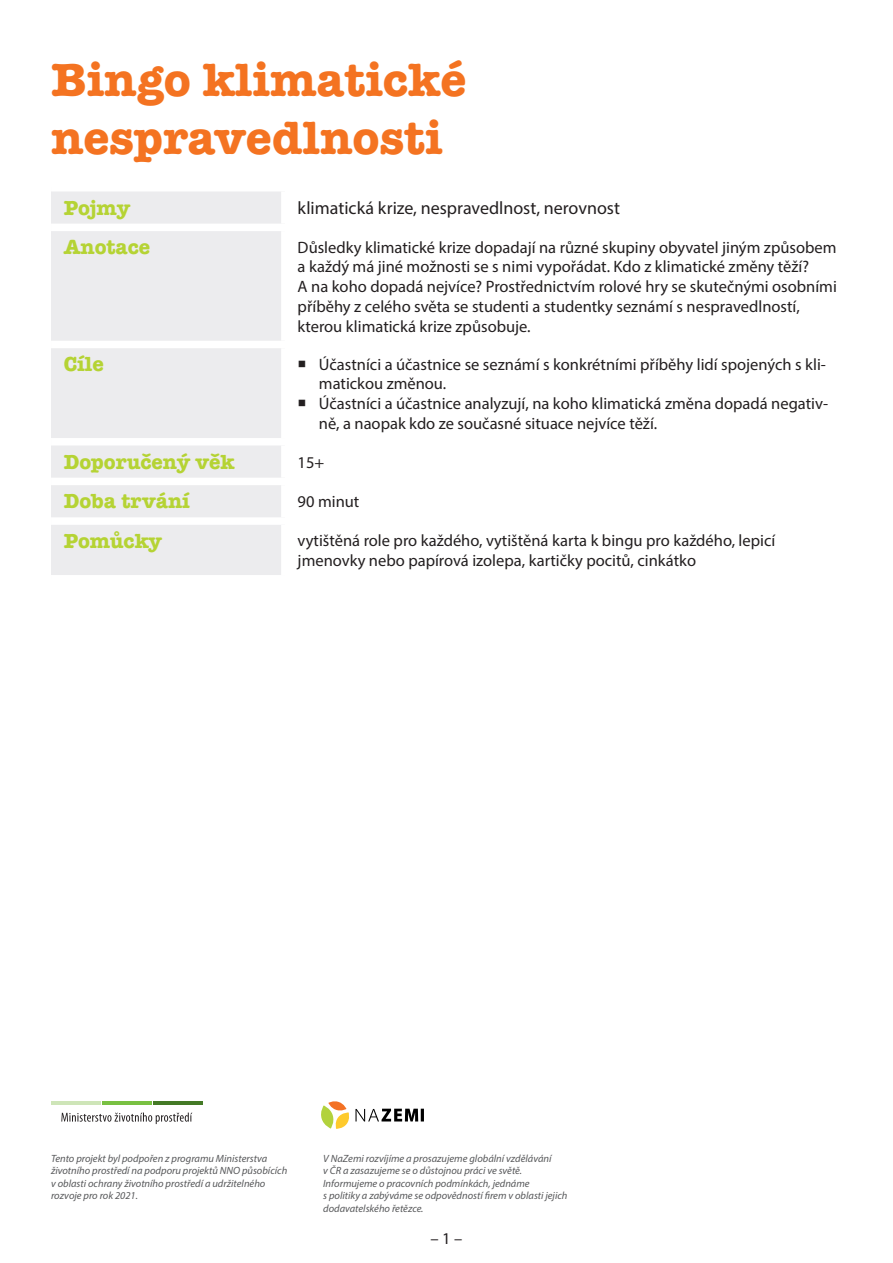
<style>
.page{position:relative;width:893px;height:1263px;background:#fff}
.page>*{position:absolute;margin:0;border:0;box-sizing:border-box;transform-origin:0 0}
.t1{font:700 48px/57.6px "American Type Itc TOT";color:#f47321}
.t2{font:700 21px "American Type Itc TOT";color:#b5d334}
.text{font:18px "Myriad Pro";color:#231f20}
.text-2{font:16.5px/19.8px "Myriad Pro";color:#231f20}
.t3{font:italic 10.5px/12.6px "Myriad Pro";color:#57585a}
</style>
<div class="page">
<div style="left:51px;top:191px;width:230px;height:384px;background:#ececee"></div>
<div style="left:51px;top:224px;width:238px;height:7px;background:#fff"></div>
<div style="left:51px;top:341px;width:238px;height:7px;background:#fff"></div>
<div style="left:51px;top:438px;width:238px;height:7px;background:#fff"></div>
<div style="left:51px;top:478px;width:238px;height:7px;background:#fff"></div>
<div style="left:51px;top:517px;width:238px;height:8px;background:#fff"></div>
<hr style="left:153px;top:1101px;width:50px;height:4px;background:#447a26">
<hr style="left:51px;top:1101px;width:49px;height:4px;background:#cee5b8">
<hr style="left:102px;top:1101px;width:50px;height:4px;background:#79c142">
<svg style="left:61px;top:1112px;width:131px;height:12px"></svg>
<svg style="left:321px;top:1101px;width:103px;height:28px"></svg>
<p class="t1" style="left:51px;top:54px;width:417px">Bingo klimatické nespravedlnosti</p>
<p class="t2" style="left:64px;top:194px;width:68px">Pojmy</p>
<p class="text" style="left:298px;top:197px;width:324px">klimatická krize, nespravedlnost, nerovnost</p>
<p class="t2" style="left:64px;top:234px;width:88px">Anotace</p>
<p class="text-2" style="left:298px;top:237px;width:541px">Důsledky klimatické krize dopadají na různé skupiny obyvatel jiným způsobem a každý má jiné možnosti se s nimi vypořádat. Kdo z klimatické změny těží?<br>A na koho dopadá nejvíce? Prostřednictvím rolové hry se skutečnými osobními příběhy z celého světa se studenti a studentky seznámí s nespravedlností, kterou klimatická krize způsobuje.</p>
<p class="t2" style="left:64px;top:351px;width:42px">Cíle</p>
<p class="text-2" style="left:319px;top:354px;width:508px">Účastníci a účastnice se seznámí s konkrétními příběhy lidí spojených s kli&shy;matickou změnou.</p>
<p class="text-2" style="left:319px;top:393px;width:511px">Účastníci a účastnice analyzují, na koho klimatická změna dopadá negativ&shy;ně, a naopak kdo ze současné situace nejvíce těží.</p>
<p class="t2" style="left:64px;top:448px;width:172px">Doporučený věk</p>
<p class="text-2" style="left:298px;top:452px;width:28px">15+</p>
<p class="t2" style="left:64px;top:488px;width:128px">Doba trvání</p>
<p class="text-2" style="left:298px;top:492px;width:63px">90 minut</p>
<p class="t2" style="left:64px;top:528px;width:100px">Pomůcky</p>
<p class="text-2" style="left:298px;top:530px;width:479px">vytištěná role pro každého, vytištěná karta k bingu pro každého, lepicí jmenovky nebo papírová izolepa, kartičky pocitů, cinkátko</p>
<p class="t3" style="left:51px;top:1151px;width:238px">Tento projekt byl podpořen z programu Ministerstva životního prostředí na podporu projektů NNO působících v oblasti ochrany životního prostředí a udržitelného rozvoje pro rok 2021.</p>
<p class="t3" style="left:323px;top:1151px;width:246px">V NaZemi rozvíjíme a prosazujeme globální vzdělávání<br>v ČR a zasazujeme se o důstojnou práci ve světě.<br>Informujeme o pracovních podmínkách, jednáme<br>s politiky a zabýváme se odpovědností firem v oblasti jejich dodavatelského řetězce.</p>
<p class="text-2" style="left:430px;top:1228px;width:33px">– 1 –</p>
</div>
